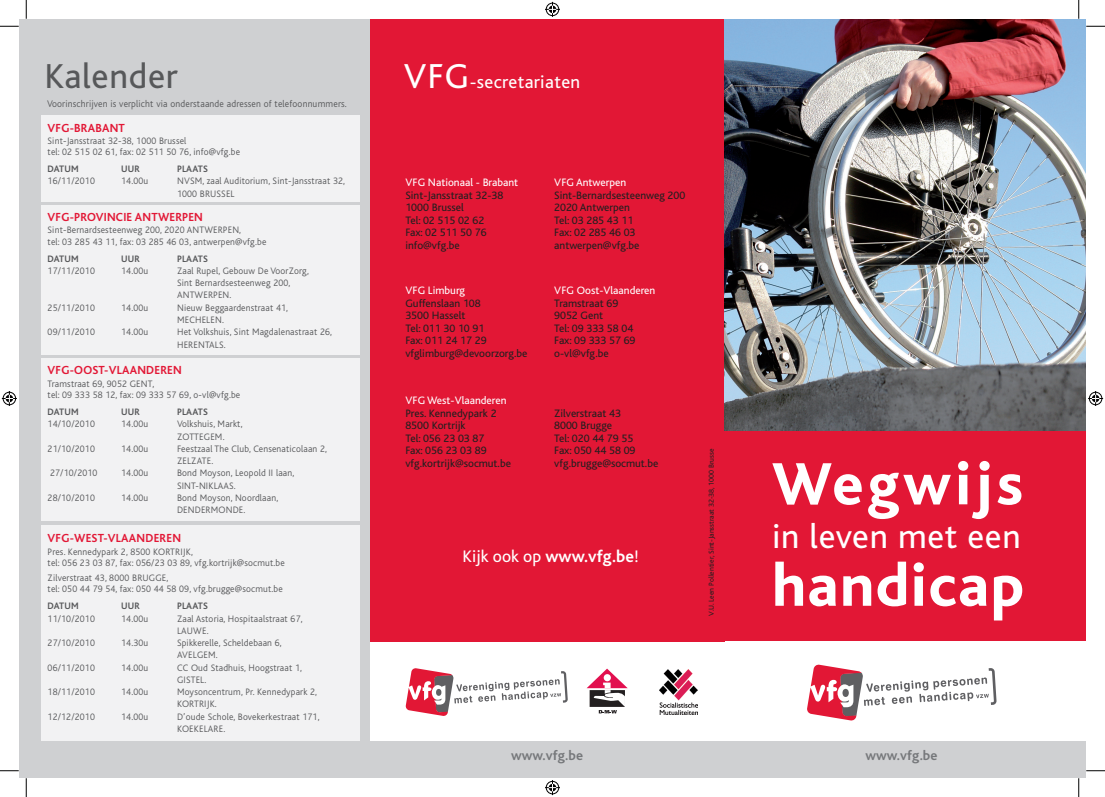
<style>
.page{position:relative;width:1105px;height:797px;background:#fff}
.page>*{position:absolute;margin:0;border:0;box-sizing:border-box;transform-origin:0 0}
.t1{font:800 62.38px "Kl Bliss";letter-spacing:.02em;color:#fff}
.t2{font:800 62.38px "Kl Bliss";letter-spacing:.06em;color:#fff}
.t3{font:36.25px "Kl Bliss";letter-spacing:.02em;color:#57585a}
.t4{font:35.38px "Kl Bliss";letter-spacing:.02em;color:#fff}
.t5{font:18.75px "Kl Bliss";letter-spacing:.02em;color:#fff}
.t6{font:17.5px "Kl Bliss";color:#fff}
.t7{font:700 14.25px "Kl Bliss";color:#76787b}
.t8{font:700 12.25px "Kl Bliss";letter-spacing:.02em;color:#e21735}
.t9{font:11.25px/12.5px "Kl Bliss";color:#231f20}
.t10{font:11.25px "Kl Bliss";color:#fff}
.t11{font:300 10px "Kl Bliss";letter-spacing:.02em;color:#57585a;scale:.96 1}
.t12{font:300 9.75px/12.2px "Kl Bliss";letter-spacing:.02em;color:#57585a}
.t13{font:700 9.75px "Kl Bliss";letter-spacing:.02em;color:#57585a}
.t14{font:7.5px "Kl Bliss";color:#231f20}
.s1{font-size:36.25px}
.s2{font-weight:700}
</style>
<div class="page">
<div style="left:370px;top:19px;width:354px;height:622px;background:#e21735"></div>
<div style="left:370px;top:741px;width:354px;height:36px;background:#cfd0d2"></div>
<div style="left:724px;top:741px;width:362px;height:36px;background:#cfd0d2"></div>
<svg style="left:406px;top:668px;width:162px;height:48px"></svg>
<svg style="left:587px;top:668px;width:41px;height:45px"></svg>
<img style="left:659px;top:669px;width:38px;height:45px">
<svg style="left:807px;top:664px;width:189px;height:56px"></svg>
<img style="left:724px;top:19px;width:362px;height:412px">
<div style="left:705px;top:431px;width:381px;height:210px;background:#e21735"></div>
<div style="left:19px;top:19px;width:351px;height:758px;background:#cfd0d2"></div>
<div style="left:41px;top:116px;width:319px;height:86px;background:#f2f2f3"></div>
<div style="left:41px;top:206px;width:319px;height:149px;background:#f2f2f3"></div>
<div style="left:41px;top:358px;width:319px;height:162px;background:#f2f2f3"></div>
<div style="left:41px;top:524px;width:319px;height:217px;background:#f2f2f3"></div>
<svg style="left:0;top:25px;width:19px;height:2px"></svg>
<svg style="left:1086px;top:25px;width:19px;height:2px"></svg>
<svg style="left:0;top:770px;width:19px;height:1px"></svg>
<svg style="left:1086px;top:770px;width:19px;height:1px"></svg>
<svg style="left:25px;top:0;width:2px;height:19px"></svg>
<svg style="left:25px;top:778px;width:2px;height:19px"></svg>
<svg style="left:1078px;top:0;width:1px;height:19px"></svg>
<svg style="left:1078px;top:778px;width:1px;height:19px"></svg>
<svg style="left:545px;top:2px;width:15px;height:15px"></svg>
<svg style="left:545px;top:780px;width:15px;height:15px"></svg>
<svg style="left:2px;top:391px;width:15px;height:15px"></svg>
<svg style="left:1088px;top:391px;width:15px;height:15px"></svg>
<h2 class="t3" style="left:44px;top:57px;width:135px">Kalender</h2>
<p class="t8" style="left:48px;top:121px;width:79px">VFG-BRABANT</p>
<p class="t12" style="left:48px;top:135px;width:194px;line-height:11.2px">Sint-Jansstraat 32-38, 1000 Brussel<br>tel: 02 515 02 61, fax: 02 511 50 76, info@vfg.be</p>
<p class="t13" style="left:48px;top:164px;width:33px">DATUM</p>
<p class="t13" style="left:121px;top:164px;width:20px">UUR</p>
<p class="t13" style="left:177px;top:164px;width:32px">PLAATS</p>
<p class="t12" style="left:48px;top:175px;width:49px">16/11/2010</p>
<p class="t12" style="left:121px;top:175px;width:29px">14.00u</p>
<p class="t12" style="left:177px;top:175px;width:170px">NVSM, zaal Auditorium, Sint-Jansstraat 32,<br>1000 BRUSSEL</p>
<p class="t8" style="left:48px;top:211px;width:157px">VFG-PROVINCIE ANTWERPEN</p>
<p class="t12" style="left:48px;top:225px;width:220px;line-height:11.2px">Sint-Bernardsesteenweg 200, 2020 ANTWERPEN,<br>tel: 03 285 43 11, fax: 03 285 46 03, antwerpen@vfg.be</p>
<p class="t13" style="left:48px;top:253px;width:33px">DATUM</p>
<p class="t13" style="left:121px;top:253px;width:20px">UUR</p>
<p class="t13" style="left:177px;top:253px;width:32px">PLAATS</p>
<p class="t12" style="left:48px;top:265px;width:49px">17/11/2010</p>
<p class="t12" style="left:121px;top:265px;width:29px">14.00u</p>
<p class="t12" style="left:177px;top:265px;width:133px">Zaal Rupel, Gebouw De VoorZorg,<br>Sint Bernardsesteenweg 200,<br>ANTWERPEN.</p>
<p class="t12" style="left:48px;top:301px;width:49px">25/11/2010</p>
<p class="t12" style="left:121px;top:301px;width:29px">14.00u</p>
<p class="t12" style="left:177px;top:301px;width:112px">Nieuw Beggaardenstraat 41,<br>MECHELEN.</p>
<p class="t12" style="left:48px;top:326px;width:49px">09/11/2010</p>
<p class="t12" style="left:121px;top:326px;width:29px">14.00u</p>
<p class="t12" style="left:177px;top:326px;width:157px">Het Volkshuis, Sint Magdalenastraat 26,<br>HERENTALS.</p>
<p class="t8" style="left:48px;top:364px;width:136px">VFG-OOST-VLAANDEREN</p>
<p class="t12" style="left:48px;top:378px;width:194px;line-height:11.2px">Tramstraat 69, 9052 GENT,<br>tel: 09 333 58 12, fax: 09 333 57 69, o-vl@vfg.be</p>
<p class="t13" style="left:48px;top:407px;width:33px">DATUM</p>
<p class="t13" style="left:121px;top:407px;width:20px">UUR</p>
<p class="t13" style="left:177px;top:407px;width:32px">PLAATS</p>
<p class="t12" style="left:48px;top:418px;width:49px">14/10/2010</p>
<p class="t12" style="left:121px;top:418px;width:29px">14.00u</p>
<p class="t12" style="left:177px;top:418px;width:67px">Volkshuis, Markt,<br>ZOTTEGEM.</p>
<p class="t12" style="left:48px;top:442px;width:49px">21/10/2010</p>
<p class="t12" style="left:121px;top:442px;width:29px">14.00u</p>
<p class="t12" style="left:177px;top:442px;width:152px">Feestzaal The Club, Censenaticolaan 2,<br>ZELZATE.</p>
<p class="t12" style="left:50px;top:467px;width:49px">27/10/2010</p>
<p class="t12" style="left:121px;top:467px;width:29px">14.00u</p>
<p class="t12" style="left:177px;top:467px;width:119px">Bond Moyson, Leopold II laan,<br>SINT-NIKLAAS.</p>
<p class="t12" style="left:48px;top:491px;width:49px">28/10/2010</p>
<p class="t12" style="left:121px;top:491px;width:29px">14.00u</p>
<p class="t12" style="left:177px;top:491px;width:103px">Bond Moyson, Noordlaan,<br>DENDERMONDE.</p>
<p class="t8" style="left:48px;top:532px;width:135px">VFG-WEST-VLAANDEREN</p>
<p class="t12" style="left:48px;top:546px;width:239px;line-height:11.2px">Pres. Kennedypark 2, 8500 KORTRIJK,<br>tel: 056 23 03 87, fax: 056/23 03 89, vfg.kortrijk@socmut.be</p>
<p class="t12" style="left:48px;top:572px;width:237px;line-height:11.2px">Zilverstraat 43, 8000 BRUGGE,<br>tel: 050 44 79 54, fax: 050 44 58 09, vfg.brugge@socmut.be</p>
<p class="t13" style="left:48px;top:601px;width:33px">DATUM</p>
<p class="t13" style="left:121px;top:601px;width:20px">UUR</p>
<p class="t13" style="left:177px;top:601px;width:32px">PLAATS</p>
<p class="t12" style="left:48px;top:612px;width:49px">11/10/2010</p>
<p class="t12" style="left:121px;top:612px;width:29px">14.00u</p>
<p class="t12" style="left:177px;top:612px;width:127px">Zaal Astoria, Hospitaalstraat 67,<br>LAUWE.</p>
<p class="t12" style="left:48px;top:637px;width:49px">27/10/2010</p>
<p class="t12" style="left:121px;top:637px;width:29px">14.30u</p>
<p class="t12" style="left:177px;top:637px;width:106px">Spikkerelle, Scheldebaan 6,<br>AVELGEM.</p>
<p class="t12" style="left:48px;top:661px;width:49px">06/11/2010</p>
<p class="t12" style="left:121px;top:661px;width:29px">14.00u</p>
<p class="t12" style="left:177px;top:661px;width:126px">CC Oud Stadhuis, Hoogstraat 1,<br>GISTEL.</p>
<p class="t12" style="left:48px;top:686px;width:49px">18/11/2010</p>
<p class="t12" style="left:121px;top:686px;width:29px">14.00u</p>
<p class="t12" style="left:177px;top:686px;width:142px">Moysoncentrum, Pr. Kennedypark 2,<br>KORTRIJK.</p>
<p class="t12" style="left:48px;top:710px;width:49px">12/12/2010</p>
<p class="t12" style="left:121px;top:710px;width:29px">14.00u</p>
<p class="t12" style="left:177px;top:710px;width:144px">D’oude Schole, Bovekerkestraat 171,<br>KOEKELARE.</p>
<p class="t11" style="left:47px;top:98px;width:314px">Voorinschrijven is verplicht via onderstaande adressen of telefoonnummers.</p>
<h3 class="t5" style="left:404px;top:72px;width:178px"><span class="s1">VFG</span>-secretariaten</h3>
<p class="t10" style="left:405px;top:176px;width:114px">VFG Nationaal - Brabant</p>
<p class="t9" style="left:405px;top:189px;width:99px">Sint-Jansstraat 32-38<br>1000 Brussel<br>Tel: 02 515 02 62<br>Fax: 02 511 50 76 info@vfg.be</p>
<p class="t10" style="left:405px;top:285px;width:61px">VFG Limburg</p>
<p class="t9" style="left:405px;top:297px;width:124px">Guffenslaan 108<br>3500 Hasselt<br>Tel: 011 30 10 91<br>Fax: 011 24 17 29 vfglimburg@devoorzorg.be</p>
<p class="t10" style="left:405px;top:394px;width:103px">VFG West-Vlaanderen</p>
<p class="t9" style="left:405px;top:407px;width:107px">Pres. Kennedypark 2<br>8500 Kortrijk<br>Tel: 056 23 03 87<br>Fax: 056 23 03 89 vfg.kortrijk@socmut.be</p>
<p class="t10" style="left:554px;top:176px;width:73px">VFG Antwerpen</p>
<p class="t9" style="left:554px;top:189px;width:133px">Sint-Bernardsesteenweg 200<br>2020 Antwerpen<br>Tel: 03 285 43 11<br>Fax: 02 285 46 03 antwerpen@vfg.be</p>
<p class="t10" style="left:554px;top:285px;width:103px">VFG Oost-Vlaanderen</p>
<p class="t9" style="left:554px;top:297px;width:83px">Tramstraat 69<br>9052 Gent<br>Tel: 09 333 58 04<br>Fax: 09 333 57 69 o-vl@vfg.be</p>
<p class="t9" style="left:554px;top:407px;width:106px">Zilverstraat 43<br>8000 Brugge<br>Tel: 020 44 79 55<br>Fax: 050 44 58 09 vfg.brugge@socmut.be</p>
<h3 class="t6" style="left:463px;top:547px;width:178px">Kijk ook op <span class="s2">www.vfg.be</span>!</h3>
<p class="t14" style="left:707px;top:615px;width:169px;rotate:-90deg">V.U. Leen Pollentier, Sint-Jansstraat 32-38, 1000 Brusse</p>
<h1 class="t2" style="left:772px;top:451px;width:253px">Wegwijs</h1>
<h3 class="t4" style="left:772px;top:518px;width:250px">in leven met een</h3>
<h1 class="t1" style="left:772px;top:553px;width:254px">handicap</h1>
<h3 class="t7" style="left:511px;top:747px;width:73px">www.vfg.be</h3>
<h3 class="t7" style="left:866px;top:747px;width:73px">www.vfg.be</h3>
</div>
